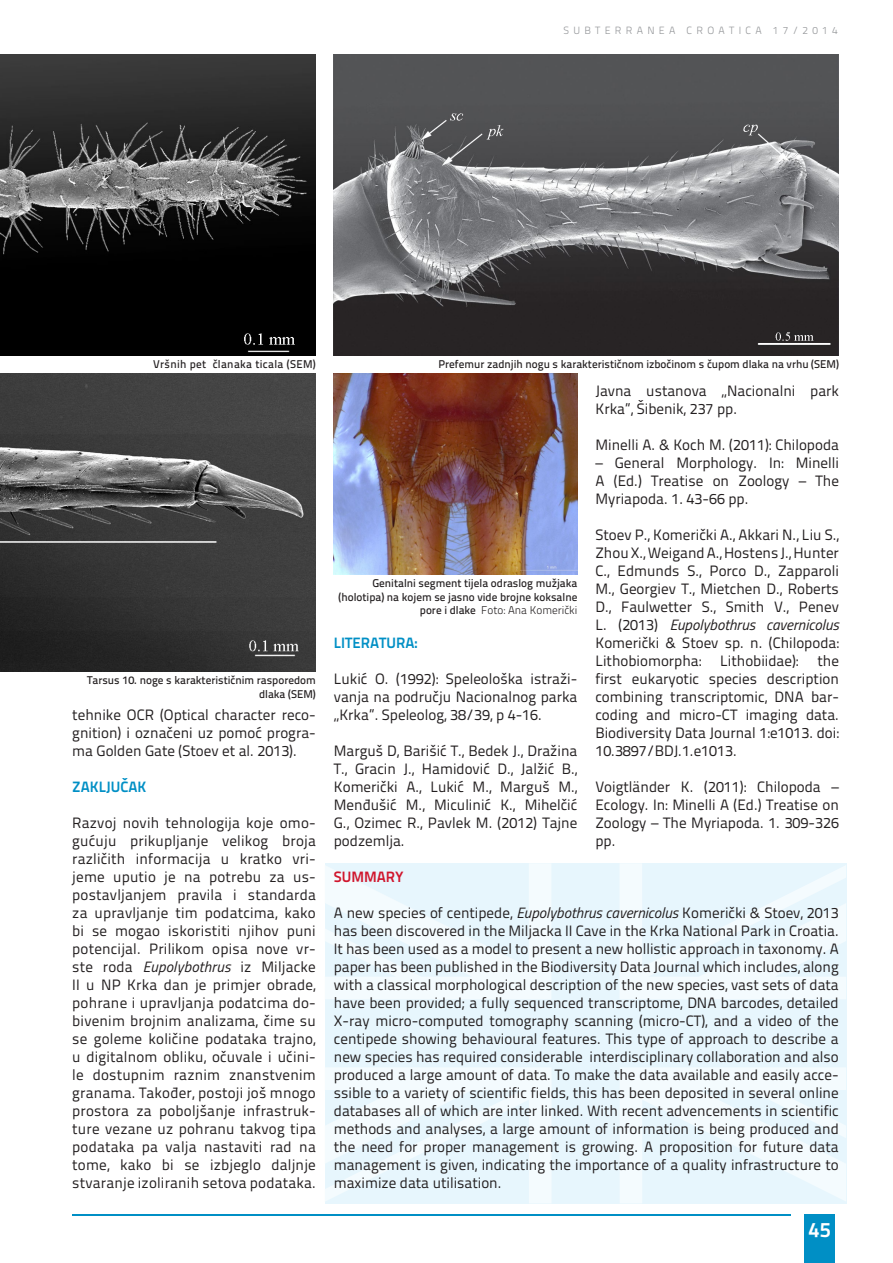
<style>
.page{position:relative;width:893px;height:1263px;background:#fff}
.page>*{position:absolute;margin:0;border:0;box-sizing:border-box;transform-origin:0 0}
.t1{font:21px "Titillium Maps 29 L 800 wt";color:#fff}
.t2{font:15px/18px "Titillium Text 22 L 400 wt";color:#231f20;text-align:justify}
.t3{font:italic 15px "Titillium";color:#231f20}
.t4{font:15px "Titillium Text 22 L 800 wt";color:#008fc5}
.t5{font:15px "Titillium Text 22 L 800 wt";color:#d0162d}
.t6{font:11.25px/13.5px "Titillium Text 22 L 600 wt";color:#231f20;text-align:right}
.t7{font:11.25px "Titillium Text 22 L 600 wt";letter-spacing:.03em;color:#231f20}
.t8{font:11.25px "Titillium Text 22 L 250 wt";color:#231f20}
.t9{font:10.5px "Titillium Text 22 L 250 wt";letter-spacing:.41em;color:#939598}
.s1{font-family:"Titillium";font-style:italic}
.s2{font-family:"Titillium Text 22 L 600 wt"}
.s3{font-family:"Titillium Text 22 L 400 wt";font-style:normal}
</style>
<div class="page">
<div style="left:804px;top:1214px;width:31px;height:49px;background:#008fc5"></div>
<hr style="left:72px;top:1214px;width:719px;height:1px;background:#008fc5">
<svg style="left:325px;top:863px;width:521px;height:340px;fill:#e7f6fd"></svg>
<img style="left:0;top:373px;width:316px;height:298px">
<img style="left:334px;top:54px;width:505px;height:301px">
<img style="left:334px;top:373px;width:243px;height:201px">
<img style="left:0;top:54px;width:316px;height:301px">
<p class="t9" style="left:563px;top:23px;width:276px">SUBTERRANEA CROATICA 17/2014</p>
<p class="t7" style="left:153px;top:355px;width:164px">Vršnih pet članaka ticala (SEM)</p>
<p class="t6" style="left:438px;top:356px;width:402px">Prefemur zadnjih nogu s karakterističnom izbočinom s čupom dlaka na vrhu (SEM)</p>
<p class="t6" style="left:87px;top:673px;width:230px">Tarsus 10. noge s karakterističnim rasporedom dlaka (SEM)</p>
<p class="t2" style="left:72px;top:705px;width:245px">tehnike OCR (Optical character reco&shy;gnition) i označeni uz pomoć progra&shy;ma Golden Gate (Stoev et al. 2013).</p>
<p class="t4" style="left:72px;top:775px;width:76px">ZAKLJUČAK</p>
<p class="t2" style="left:72px;top:813px;width:245px">Razvoj novih tehnologija koje omo&shy;gućuju prikupljanje velikog broja različith informacija u kratko vri&shy;jeme uputio je na potrebu za us&shy;postavljanjem pravila i standarda za upravljanje tim podatcima, kako bi se mogao iskoristiti njihov puni potencijal. Prilikom opisa nove vr&shy;ste roda <span class="s1">Eupolybothrus</span> iz Miljacke II u NP Krka dan je primjer obrade, pohrane i upravljanja podatcima do&shy;bivenim brojnim analizama, čime su se goleme količine podataka trajno, u digitalnom obliku, očuvale i učini&shy;le dostupnim raznim znanstvenim granama. Također, postoji još mnogo prostora za poboljšanje infrastruk&shy;ture vezane uz pohranu takvog tipa podataka pa valja nastaviti rad na tome, kako bi se izbjeglo daljnje stvaranje izoliranih setova podataka.</p>
<p class="t6" style="left:339px;top:576px;width:240px">Genitalni segment tijela odraslog mužjaka (holotipa) na kojem se jasno vide brojne koksalne</p>
<p class="t8" style="left:420px;top:602px;width:159px"><span class="s2">pore i dlake</span> Foto: Ana Komerički</p>
<p class="t4" style="left:334px;top:631px;width:85px">LITERATURA:</p>
<p class="t2" style="left:334px;top:669px;width:245px">Lukić O. (1992): Speleološka istraži&shy;vanja na području Nacionalnog parka „Krka”. Speleolog, 38/39, p 4-16.</p>
<p class="t2" style="left:334px;top:741px;width:245px">Marguš D, Barišić T., Bedek J., Dražina T., Gracin J., Hamidović D., Jalžić B., Komerički A., Lukić M., Marguš M., Menđušić M., Miculinić K., Mihelčić G., Ozimec R., Pavlek M. (2012) Tajne podzemlja.</p>
<p class="t2" style="left:595px;top:381px;width:245px">Javna ustanova „Nacionalni park<br>Krka”, Šibenik, 237 pp.</p>
<p class="t2" style="left:595px;top:435px;width:245px">Minelli A. &amp; Koch M. (2011): Chilopoda</p>
<p class="t2" style="left:595px;top:453px;width:245px">– General Morphology. In: Minelli A (Ed.) Treatise on Zoology – The Myriapoda. 1. 43-66 pp.</p>
<p class="t2" style="left:595px;top:525px;width:245px">Stoev P., Komerički A., Akkari N., Liu S., Zhou X., Weigand A., Hostens J., Hunter C., Edmunds S., Porco D., Zapparoli M., Georgiev T., Mietchen D., Roberts D., Faulwetter S., Smith V., Penev</p>
<p class="t3" style="left:595px;top:614px;width:245px"><span class="s3">L. (2013)</span> Eupolybothrus cavernicolus</p>
<p class="t2" style="left:595px;top:633px;width:245px">Komerički &amp; Stoev sp. n. (Chilopoda:<br>Lithobiomorpha:</p>
<p class="t2" style="left:720px;top:651px;width:80px">Lithobiidae):</p>
<p class="t2" style="left:595px;top:651px;width:245px;text-indent:222px">the first eukaryotic species description combining transcriptomic, DNA bar&shy;coding and micro-CT imaging data.<br>Biodiversity Data Journal 1:e1013. doi:<br>10.3897/BDJ.1.e1013.</p>
<p class="t2" style="left:595px;top:777px;width:245px">Voigtländer K. (2011): Chilopoda – Ecology. In: Minelli A (Ed.) Treatise on Zoology – The Myriapoda. 1. 309-326 pp.</p>
<p class="t5" style="left:334px;top:865px;width:71px">SUMMARY</p>
<p class="t2" style="left:334px;top:903px;width:506px">A new species of centipede, <span class="s1">Eupolybothrus cavernicolus</span> Komerički &amp; Stoev, 2013 has been discovered in the Miljacka II Cave in the Krka National Park in Croatia.<br>It has been used as a model to present a new hollistic approach in taxonomy. A paper has been published in the Biodiversity Data Journal which includes, along with a classical morphological description of the new species, vast sets of data have been provided; a fully sequenced transcriptome, DNA barcodes, detailed X-ray micro-computed tomography scanning (micro-CT), and a video of the centipede showing behavioural features. This type of approach to describe a new species has required considerable interdisciplinary collaboration and also produced a large amount of data. To make the data available and easily acce&shy;ssible to a variety of scientific fields, this has been deposited in several online databases all of which are inter linked. With recent advencements in scientific methods and analyses, a large amount of information is being produced and the need for proper management is growing. A proposition for future data management is given, indicating the importance of a quality infrastructure to maximize data utilisation.</p>
<h1 class="t1" style="left:809px;top:1213px;width:24px">45</h1>
</div>
